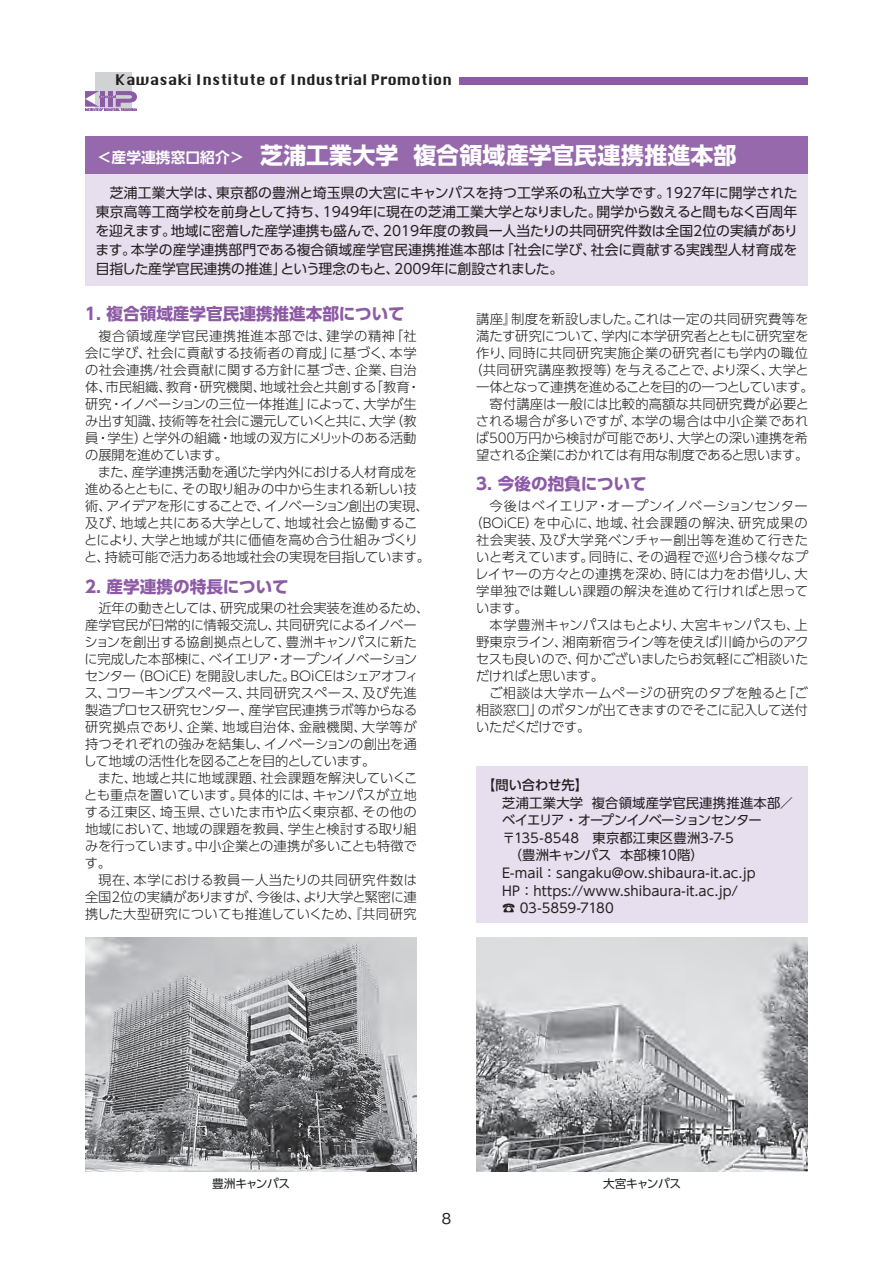
<style>
.page{position:relative;width:893px;height:1263px;background:#fff}
.page>*{position:absolute;margin:0;border:0;box-sizing:border-box;transform-origin:0 0}
.t1{font:700 22.95px "UD Shin Go Pr 6";letter-spacing:.01em;color:#fff}
.t2{font:700 16.65px "UD Shin Go Pr 6";color:#8d5ba6}
.t3{font:500 14.85px "Gothic BBB Pr 6";color:#231f20}
.t4{font:14.4px "Krungthep";color:#231f20}
.t5{font:13.8px/19.2px "UD Shin Go Pr 6";color:#231f20;text-align:justify}
.t6{font:300 13.35px/17px "UD Shin Go Pr 6";color:#231f20}
.t7{font:13.35px/17.5px "UD Shin Go Pr 6";letter-spacing:.005em;color:#231f20}
.t8{font:300 13.35px "UD Shin Go Pr 6";letter-spacing:-.02em;color:#231f20}
.t9{font:300 13.35px "UD Shin Go Pr 6";letter-spacing:.02em;color:#231f20}
.t10{font:300 13.35px "UD Shin Go Pr 6";letter-spacing:.06em;color:#231f20}
.t11{font:300 13.35px "UD Shin Go Pr 6";letter-spacing:.03em;color:#231f20}
.t12{font:300 13.35px "UD Shin Go Pr 6";letter-spacing:-.045em;color:#231f20}
.t13{font:500 13.35px "UD Shin Go Pr 6";color:#231f20}
.t14{font:300 13.35px "UD Shin Go Pr 6";letter-spacing:-.035em;color:#231f20}
.t15{font:11.7px "UD Shin Go Pr 6";letter-spacing:-.03em;color:#231f20}
.s1{font-family:"UD Shin Go Pr 6 De";font-size:14.85px}
</style>
<div class="page">
<div style="left:85px;top:136px;width:723px;height:38px;background:#9668ac"></div>
<div style="left:85px;top:174px;width:723px;height:112px;background:#e7dfee"></div>
<div style="left:476px;top:766px;width:332px;height:157px;background:#e7dfee"></div>
<div style="left:96px;top:72px;width:36px;height:36px;background:#d1d2d4"></div>
<div style="left:459px;top:78px;width:349px;height:7px;background:#8d5ba6"></div>
<svg style="left:85px;top:91px;width:52px;height:20px"></svg>
<img style="left:85px;top:937px;width:332px;height:234px">
<img style="left:476px;top:937px;width:332px;height:234px">
<p class="t4" style="left:115px;top:72px;width:338px">Kawasaki Institute of Industrial Promotion</p>
<h1 class="t1" style="left:97px;top:137px;width:641px"><span class="s1">＜産学連携窓口紹介＞</span> 芝浦工業大学 複合領域産学官民連携推進本部</h1>
<p class="t5" style="left:95px;top:182px;width:704px">　芝浦工業大学は、東京都の豊洲と埼玉県の大宮にキャンパスを持つ工学系の私立大学です。1927年に開学された東京高等工商学校を前身として持ち、1949年に現在の芝浦工業大学となりました。開学から数えると間もなく百周年を迎えます。地域に密着した産学連携も盛んで、2019年度の教員一人当たりの共同研究件数は全国2位の実績があります。本学の産学連携部門である複合領域産学官民連携推進本部は「社会に学び、社会に貢献する実践型人材育成を目指した産学官民連携の推進」という理念のもと、2009年に創設されました。</p>
<p class="t2" style="left:85px;top:300px;width:321px">1. 複合領域産学官民連携推進本部について</p>
<p class="t6" style="left:84px;top:326px;width:347px">　複合領域産学官民連携推進本部では、建学の精神「社会に学び、社会に貢献する技術者の育成」に基づく、本学の社会連携/社会貢献に関する方針に基づき、企業、自治体、市民組織、教育・研究機関、地域社会と共創する「教育・研究・イノベーションの三位一体推進」によって、大学が生み出す知識、技術等を社会に還元していくと共に、大学（教員・学生）と学外の組織・地域の双方にメリットのある活動の展開を進めています。<br>　また、産学連携活動を通じた学内外における人材育成を進めるとともに、その取り組みの中から生まれる新しい技術、アイデアを形にすることで、イノベーション創出の実現、及び、地域と共にある大学として、地域社会と協働することにより、大学と地域が共に価値を高め合う仕組みづくりと、持続可能で活力ある地域社会の実現を目指しています。</p>
<p class="t2" style="left:85px;top:573px;width:205px">2. 産学連携の特長について</p>
<p class="t6" style="left:84px;top:599px;width:347px">　近年の動きとしては、研究成果の社会実装を進めるため、産学官民が日常的に情報交流し、共同研究によるイノベーションを創出する協創拠点として、豊洲キャンパスに新たに完成した本部棟に、ベイエリア・オープンイノベーションセンター（BOiCE）を開設しました。BOiCEはシェアオフィス、コワーキングスペース、共同研究スペース、及び先進製造プロセス研究センター、産学官民連携ラボ等からなる研究拠点であり、企業、地域自治体、金融機関、大学等が持つそれぞれの強みを結集し、イノベーションの創出を通して地域の活性化を図ることを目的としています。<br>　また、地域と共に地域課題、社会課題を解決していくことも重点を置いています。具体的には、キャンパスが立地する江東区、埼玉県、さいたま市や広く東京都、その他の地域において、地域の課題を教員、学生と検討する取り組みを行っています。中小企業との連携が多いことも特徴です。<br>　現在、本学における教員一人当たりの共同研究件数は全国2位の実績がありますが、今後は、より大学と緊密に連携した大型研究についても推進していくため、『共同研究</p>
<p class="t6" style="left:469px;top:309px;width:346px;text-align:center">講座』制度を新設しました。これは一定の共同研究費等を満たす研究について、学内に本学研究者とともに研究室を作り、同時に共同研究実施企業の研究者にも学内の職位（共同研究講座教授等）を与えることで、より深く、大学と一体となって連携を進めることを目的の一つとしています。　寄付講座は一般には比較的高額な共同研究費が必要とされる場合が多いですが、本学の場合は中小企業であれば500万円から検討が可能であり、大学との深い連携を希望される企業におかれては有用な制度であると思います。</p>
<p class="t2" style="left:476px;top:470px;width:172px">3. 今後の抱負について</p>
<p class="t11" style="left:476px;top:495px;width:333px">　今後はベイエリア・オープンイノベーションセンター</p>
<p class="t10" style="left:470px;top:512px;width:340px">（BOiCE）を中心に、地域、社会課題の解決、研究成果の</p>
<p class="t9" style="left:476px;top:529px;width:333px">社会実装、及び大学発ベンチャー創出等を進めて行きた</p>
<p class="t6" style="left:476px;top:548px;width:333px">いと考えています。同時に、その過程で巡り合う様々なプ</p>
<p class="t6" style="left:475px;top:565px;width:334px">レイヤーの方々との連携を深め、時には力をお借りし、大</p>
<p class="t6" style="left:476px;top:582px;width:333px">学単独では難しい課題の解決を進めて行ければと思って</p>
<p class="t6" style="left:476px;top:599px;width:53px">います。</p>
<p class="t6" style="left:476px;top:616px;width:333px">　本学豊洲キャンパスはもとより、大宮キャンパスも、上</p>
<p class="t8" style="left:476px;top:631px;width:334px">野東京ライン、湘南新宿ライン等を使えば川崎からのアク</p>
<p class="t6" style="left:476px;top:650px;width:334px">セスも良いので、何かございましたらお気軽にご相談いた</p>
<p class="t12" style="left:476px;top:665px;width:130px">だければと思います。</p>
<p class="t9" style="left:476px;top:682px;width:333px">　ご相談は大学ホームページの研究のタブを触ると「ご</p>
<p class="t8" style="left:476px;top:699px;width:333px">相談窓口」のボタンが出てきますのでそこに記入して送付</p>
<p class="t14" style="left:476px;top:716px;width:116px">いただくだけです。</p>
<p class="t13" style="left:482px;top:774px;width:114px">【問い合わせ先】　</p>
<p class="t7" style="left:489px;top:793px;width:306px">　芝浦工業大学 複合領域産学官民連携推進本部／　ベイエリア・オープンイノベーションセンター<br>　〒135-8548　東京都江東区豊洲3-7-5<br>　　（豊洲キャンパス 本部棟10階）<br>　E-mail：sangaku@ow.shibaura-it.ac.jp<br>　HP：https://www.shibaura-it.ac.jp/<br>　☎ 03-5859-7180</p>
<p class="t15" style="left:212px;top:1174px;width:80px">豊洲キャンパス</p>
<p class="t3" style="left:442px;top:1206px;width:11px">8</p>
<p class="t15" style="left:603px;top:1174px;width:80px">大宮キャンパス</p>
</div>
